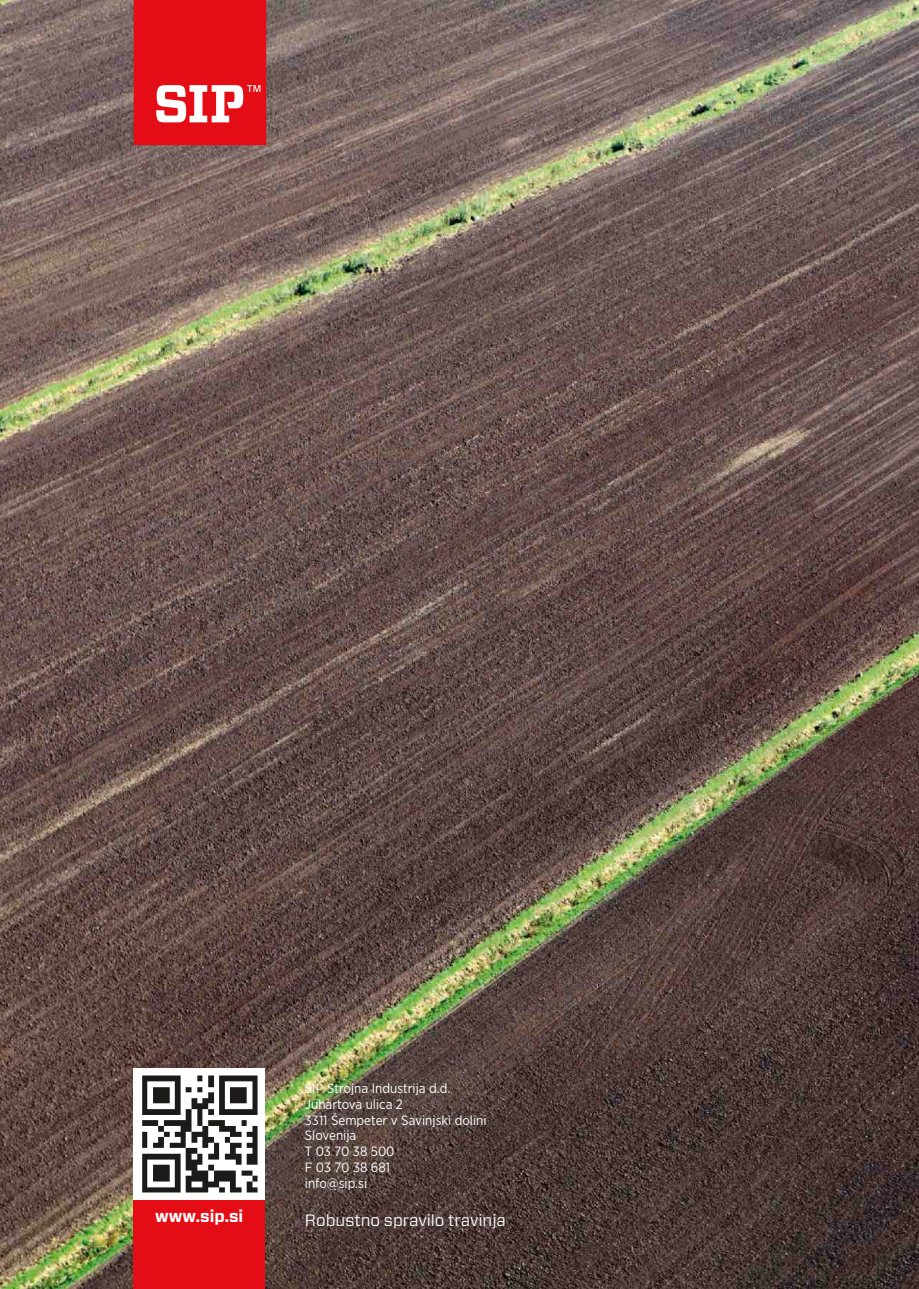
<style>
.page{position:relative;width:919px;height:1289px;background:#fff}
.page>*{position:absolute;margin:0;border:0;box-sizing:border-box;transform-origin:0 0}
.t1{font:16.5px "Forza";color:#fff}
.t2{font:700 16.5px "Forza";color:#fff}
.t3{font:13.5px/15.8px "Gotham Narrow";color:#fff}
</style>
<div class="page">
<img style="left:0;top:0;width:918px;height:1288px">
<div style="left:134px;top:1199px;width:131px;height:89px;background:#e50d15"></div>
<img style="left:134px;top:1068px;width:131px;height:131px">
<svg style="left:134px;top:0;width:132px;height:145px;background:#e7252d"></svg>
<p class="t3" style="left:305px;top:1080px;width:183px">SIP Strojna Industrija d.d.<br>Juhartova ulica 2<br>3311 Šempeter v Savinjski dolini<br>Slovenija<br>T 03 70 38 500<br>F 03 70 38 681<br>info@sip.si</p>
<p class="t2" style="left:155px;top:1205px;width:90px">www.sip.si</p>
<p class="t1" style="left:305px;top:1208px;width:203px">Robustno spravilo travinja</p>
</div>
